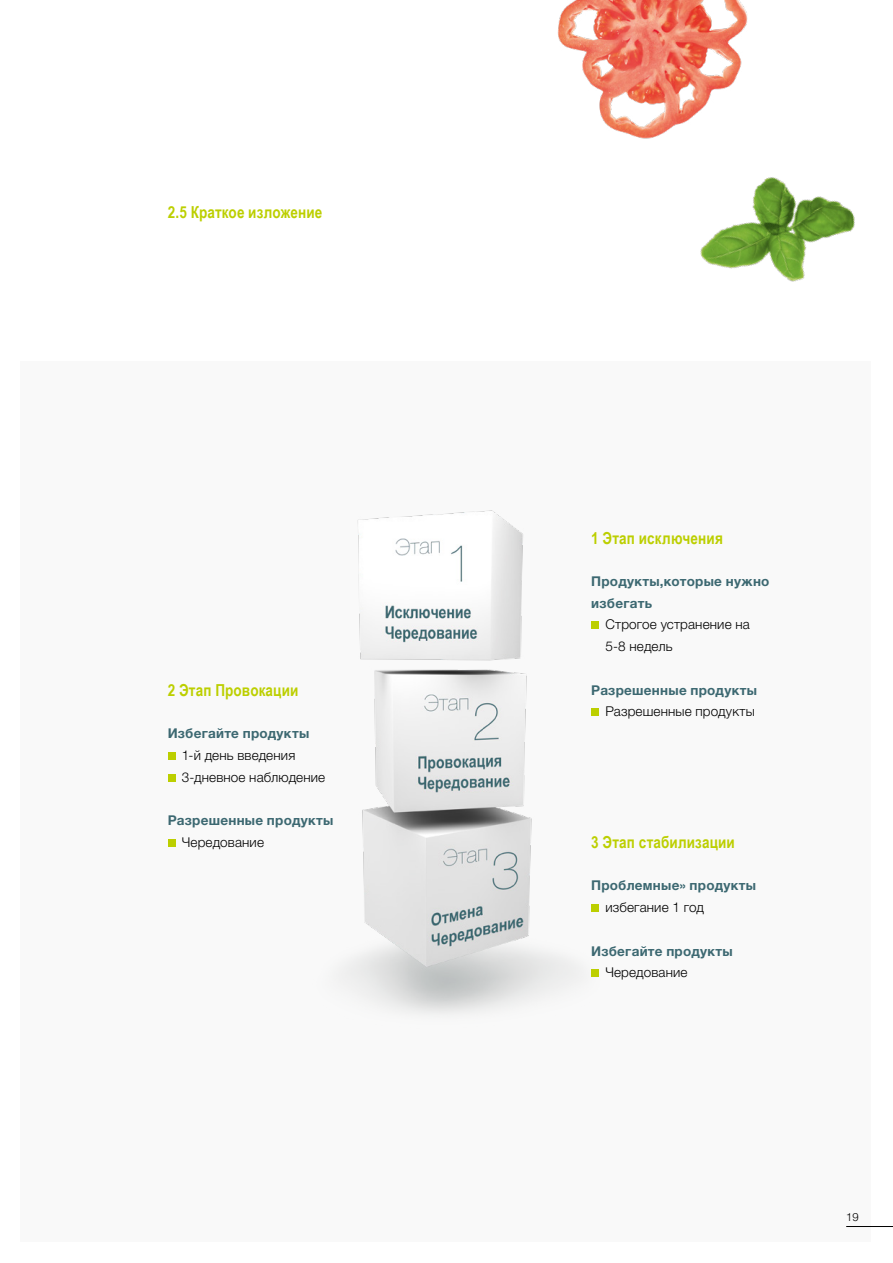
<style>
.page{position:relative;width:893px;height:1263px;background:#fff}
.page>*{position:absolute;margin:0;border:0;box-sizing:border-box;transform-origin:0 0}
.t1{font:700 16.5px "Arial Narrow";letter-spacing:.01em;color:#bccf00}
.t2{font:700 13.5px/21.8px "Helvetica Neue World 75";letter-spacing:.02em;color:#3c6871}
.t3{font:13.5px/21.8px "Helvetica Neue World 45 Lt";letter-spacing:.01em;color:#000}
.t4{font:11.25px "Helvetica Neue World 45 Lt";color:#000}
</style>
<div class="page">
<img style="left:557px;top:0;width:191px;height:139px">
<img style="left:661px;top:124px;width:194px;height:158px">
<div style="left:20px;top:361px;width:851px;height:881px;background:#f9f9f9"></div>
<img style="left:346px;top:510px;width:229px;height:503px">
<div style="left:591px;top:621px;width:8px;height:8px;background:#bccf00"></div>
<div style="left:591px;top:708px;width:8px;height:8px;background:#bccf00"></div>
<div style="left:591px;top:904px;width:8px;height:8px;background:#bccf00"></div>
<div style="left:591px;top:969px;width:8px;height:8px;background:#bccf00"></div>
<div style="left:168px;top:752px;width:8px;height:8px;background:#bccf00"></div>
<div style="left:168px;top:774px;width:8px;height:8px;background:#bccf00"></div>
<div style="left:168px;top:839px;width:8px;height:8px;background:#bccf00"></div>
<hr style="left:846px;top:1226px;width:47px;height:1px;background:#000">
<p class="t1" style="left:168px;top:199px;width:156px">2.5 Краткое изложение</p>
<p class="t1" style="left:168px;top:678px;width:132px">2 Этап Провокации</p>
<p class="t2" style="left:168px;top:722px;width:143px">Избегайте продукты</p>
<p class="t3" style="left:182px;top:744px;width:145px">1-й день введения<br>3-дневное наблюдение</p>
<p class="t2" style="left:168px;top:809px;width:167px">Разрешенные продукты</p>
<p class="t3" style="left:182px;top:831px;width:84px">Чередование</p>
<p class="t1" style="left:591px;top:525px;width:133px">1 Этап исключения</p>
<p class="t2" style="left:591px;top:570px;width:180px">Продукты,которые нужно избегать</p>
<p class="t3" style="left:605px;top:614px;width:146px">Строгое устранение на<br>5-8 недель</p>
<p class="t2" style="left:591px;top:679px;width:167px">Разрешенные продукты</p>
<p class="t3" style="left:605px;top:701px;width:151px">Разрешенные продукты</p>
<p class="t1" style="left:591px;top:830px;width:145px">3 Этап стабилизации</p>
<p class="t2" style="left:591px;top:875px;width:166px">Проблемные» продукты</p>
<p class="t3" style="left:605px;top:896px;width:100px">избегание 1 год</p>
<p class="t2" style="left:591px;top:940px;width:143px">Избегайте продукты</p>
<p class="t3" style="left:605px;top:962px;width:84px">Чередование</p>
<p class="t4" style="left:846px;top:1211px;width:14px">19</p>
</div>
